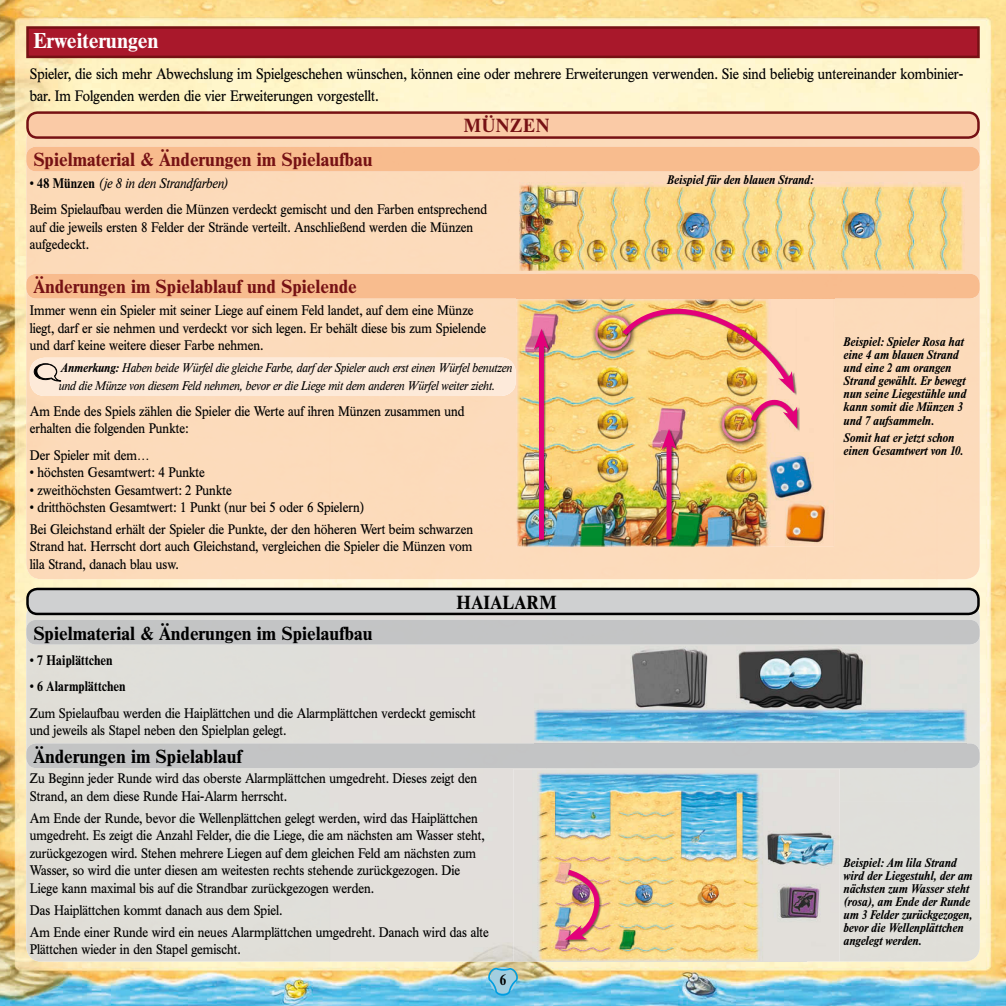
<style>
.page{position:relative;width:1006px;height:1006px;background:#fff}
.page>*{position:absolute;margin:0;border:0;box-sizing:border-box;transform-origin:0 0}
.t1{font:700 21.25px "Times BQ";color:#fff}
.t2{font:700 18.75px "Times BQ";color:#761114}
.t3{font:700 18.75px "Times BQ";color:#000}
.t4{font:700 18.75px "Times BQ";letter-spacing:.02em;color:#000}
.t5{font:15px/21.9px "Times BQ";color:#000;scale:.9 1}
.t6{font:700 15px "Times BQ";color:#000;scale:.9 1}
.t7{font:13.75px/17.5px "Times BQ";color:#000;scale:.9 1}
.t8{font:700 13.75px "Times BQ";letter-spacing:.01em;color:#000;scale:.9 1}
.t9{font:italic 700 12.5px/13.1px "Times BQ";color:#000;scale:.9 1}
.t10{font:italic 12.5px/17.5px "Times BQ";color:#000;scale:.9 1}
.s1{font-weight:700}
.s2{font-style:italic}
</style>
<div class="page">
<img style="left:0;top:0;width:1006px;height:1006px">
<div style="left:26px;top:132px;width:303px;height:447px;background:#fcdbba"></div>
<div style="left:329px;top:139px;width:217px;height:398px;background:#fcdbbb"></div>
<div style="left:546px;top:132px;width:433px;height:75px;background:#fcdbbb"></div>
<div style="left:937px;top:207px;width:42px;height:372px;background:#fcdbbb"></div>
<img style="left:546px;top:271px;width:391px;height:3px">
<div style="left:807px;top:298px;width:130px;height:281px;background:#fcdbba"></div>
<div style="left:329px;top:537px;width:478px;height:42px;background:#fcdbbb"></div>
<div style="left:26px;top:608px;width:520px;height:353px;background:#e0deda"></div>
<img style="left:546px;top:608px;width:433px;height:73px">
<div style="left:937px;top:681px;width:42px;height:280px;background:#dfdeda"></div>
<div style="left:546px;top:768px;width:391px;height:33px;background:#dfdfda"></div>
<div style="left:839px;top:801px;width:98px;height:160px;background:#dfded9"></div>
<img style="left:546px;top:961px;width:261px;height:1px">
<div style="left:26px;top:147px;width:953px;height:24px;background:#f8bc8e"></div>
<div style="left:26px;top:620px;width:953px;height:24px;background:#c3c4c5"></div>
<div style="left:26px;top:743px;width:953px;height:25px;background:#c3c4c5"></div>
<div style="left:26px;top:274px;width:953px;height:24px;background:#f8bc8e"></div>
<div style="left:27px;top:27px;width:951px;height:30px;background:#a9182b"></div>
<div style="left:26px;top:26px;width:953px;height:32px;border:2px solid #761114"></div>
<div style="left:27px;top:113px;width:951px;height:25px;background:#facaa6;border-radius:10px"></div>
<div style="left:26px;top:111px;width:953px;height:28px;border:2px solid #761114;border-radius:10px"></div>
<div style="left:27px;top:589px;width:951px;height:25px;background:#cfd0d1;border-radius:10px"></div>
<div style="left:26px;top:588px;width:953px;height:27px;border:2px solid #000;border-radius:10px"></div>
<img style="left:519px;top:183px;width:445px;height:88px">
<img style="left:535px;top:646px;width:431px;height:98px">
<img style="left:513px;top:769px;width:326px;height:192px">
<img style="left:516px;top:298px;width:318px;height:249px">
<img style="left:798px;top:400px;width:1px;height:31px">
<img style="left:565px;top:870px;width:36px;height:72px">
<img style="left:563px;top:867px;width:36px;height:73px">
<img style="left:534px;top:329px;width:17px;height:213px">
<div style="left:539px;top:341px;width:5px;height:198px;background:#e3007a"></div>
<svg style="left:534px;top:329px;width:15px;height:21px"></svg>
<img style="left:661px;top:450px;width:18px;height:92px">
<div style="left:666px;top:441px;width:5px;height:98px;background:#e3007a"></div>
<img style="left:619px;top:297px;width:179px;height:153px">
<svg style="left:487px;top:965px;width:32px;height:31px"></svg>
<div style="left:30px;top:358px;width:486px;height:38px;background:#fdead9"></div>
<svg style="left:34px;top:363px;width:27px;height:18px"></svg>
<h1 class="t1" style="left:33px;top:28px;width:127px">Erweiterungen</h1>
<p class="t5" style="left:30px;top:63px;width:1038px">Spieler, die sich mehr Abwechslung im Spielgeschehen wünschen, können eine oder mehrere Erweiterungen verwenden. Sie sind beliebig untereinander kombinier&shy;bar. Im Folgenden werden die vier Erweiterungen vorgestellt.</p>
<h2 class="t2" style="left:33px;top:148px;width:341px">Spielmaterial &amp; Änderungen im Spielaufbau</h2>
<h2 class="t2" style="left:464px;top:115px;width:87px">MÜNZEN</h2>
<p class="t7" style="left:30px;top:170px;width:509px;line-height:26.2px"><span class="s1">• 48 Münzen</span> <span class="s2">(je 8 in den Strandfarben)<br></span>Beim Spielaufbau werden die Münzen verdeckt gemischt und den Farben entsprechend</p>
<p class="t7" style="left:30px;top:219px;width:494px">auf die jeweils ersten 8 Felder der Strände verteilt. Anschließend werden die Münzen aufgedeckt.</p>
<h2 class="t2" style="left:33px;top:275px;width:325px">Änderungen im Spielablauf und Spielende</h2>
<p class="t7" style="left:30px;top:302px;width:508px">Immer wenn ein Spieler mit seiner Liege auf einem Feld landet, auf dem eine Münze liegt, darf er sie nehmen und verdeckt vor sich legen. Er behält diese bis zum Spielende und darf keine weitere dieser Farbe nehmen.</p>
<p class="t10" style="left:58px;top:359px;width:505px"><span class="s1">Anmerkung:</span> Haben beide Würfel die gleiche Farbe, darf der Spieler auch erst einen Würfel benutzen und die Münze von diesem Feld nehmen, bevor er die Liege mit dem anderen Würfel weiter zieht.</p>
<p class="t7" style="left:30px;top:402px;width:485px">Am Ende des Spiels zählen die Spieler die Werte auf ihren Münzen zusammen und erhalten die folgenden Punkte:</p>
<p class="t7" style="left:30px;top:446px;width:134px">Der Spieler mit dem…</p>
<p class="t7" style="left:30px;top:464px;width:196px">• höchsten Gesamtwert: 4 Punkte</p>
<p class="t7" style="left:30px;top:481px;width:226px">• zweithöchsten Gesamtwert: 2 Punkte</p>
<p class="t7" style="left:30px;top:496px;width:494px;line-height:21.9px">• dritthöchsten Gesamtwert: 1 Punkt (nur bei 5 oder 6 Spielern)<br>Bei Gleichstand erhält der Spieler die Punkte, der den höheren Wert beim schwarzen</p>
<p class="t7" style="left:30px;top:538px;width:493px">Strand hat. Herrscht dort auch Gleichstand, vergleichen die Spieler die Münzen vom lila Strand, danach blau usw.</p>
<h2 class="t3" style="left:33px;top:622px;width:341px">Spielmaterial &amp; Änderungen im Spielaufbau</h2>
<h2 class="t4" style="left:456px;top:591px;width:102px">HAIALARM</h2>
<p class="t8" style="left:30px;top:652px;width:94px">• 7 Haiplättchen</p>
<p class="t8" style="left:30px;top:678px;width:108px">• 6 Alarmplättchen</p>
<p class="t7" style="left:30px;top:704px;width:497px">Zum Spielaufbau werden die Haiplättchen und die Alarmplättchen verdeckt gemischt und jeweils als Stapel neben den Spielplan gelegt.</p>
<h2 class="t3" style="left:33px;top:745px;width:210px">Änderungen im Spielablauf</h2>
<p class="t7" style="left:30px;top:770px;width:498px">Zu Beginn jeder Runde wird das oberste Alarmplättchen umgedreht. Dieses zeigt den<br>Strand, an dem diese Runde Hai-Alarm herrscht.</p>
<p class="t7" style="left:30px;top:809px;width:507px">Am Ende der Runde, bevor die Wellenplättchen gelegt werden, wird das Haiplättchen umgedreht. Es zeigt die Anzahl Felder, die die Liege, die am nächsten am Wasser steht, zurückgezogen wird. Stehen mehrere Liegen auf dem gleichen Feld am nächsten zum Wasser, so wird die unter diesen am weitesten rechts stehende zurückgezogen. Die Liege kann maximal bis auf die Strandbar zurückgezogen werden.</p>
<p class="t7" style="left:30px;top:899px;width:511px;line-height:21.9px">Das Haiplättchen kommt danach aus dem Spiel.<br>Am Ende einer Runde wird ein neues Alarmplättchen umgedreht. Danach wird das alte</p>
<p class="t7" style="left:30px;top:940px;width:236px">Plättchen wieder in den Stapel gemischt.</p>
<p class="t6" style="left:500px;top:970px;width:9px">6</p>
<p class="t9" style="left:667px;top:173px;width:164px">Beispiel für den blauen Strand:</p>
<p class="t9" style="left:843px;top:335px;width:138px">Beispiel: Spieler Rosa hat eine 4 am blauen Strand und eine 2 am orangen<br>Strand gewählt. Er bewegt nun seine Liegestühle und kann somit die Münzen 3 und 7 aufsammeln.</p>
<p class="t9" style="left:843px;top:431px;width:134px">Somit hat er jetzt schon einen Gesamtwert von 10.</p>
<p class="t9" style="left:843px;top:856px;width:145px">Beispiel: Am lila Strand wird der Liegestuhl, der am nächsten zum Wasser steht (rosa), am Ende der Runde um 3 Felder zurückgezogen, bevor die Wellenplättchen angelegt werden.</p>
</div>
